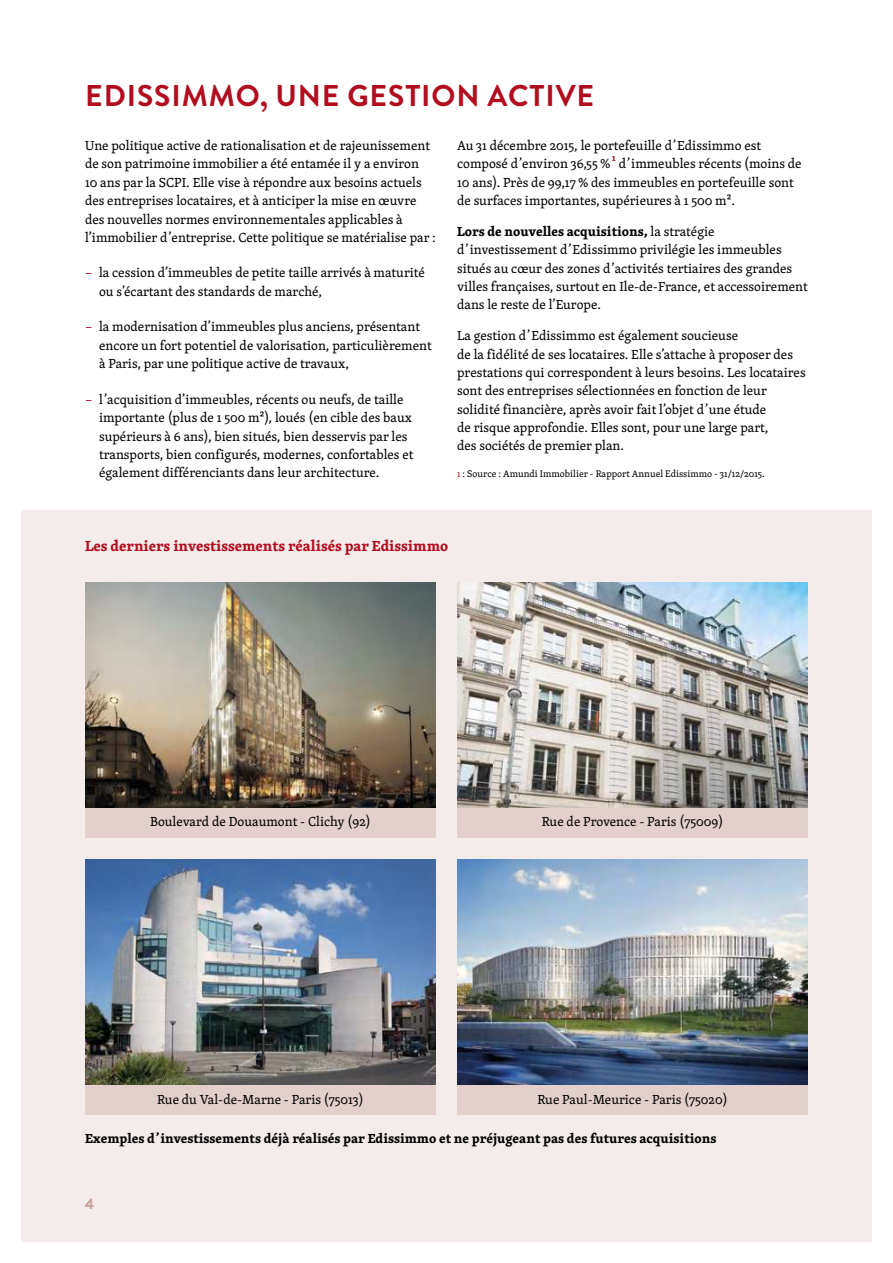
<style>
.page{position:relative;width:893px;height:1263px;background:#fff}
.page>*{position:absolute;margin:0;border:0;box-sizing:border-box;transform-origin:0 0}
.t1{font:700 30px "Brandon Grotesque";letter-spacing:.03em;color:#b20d1f}
.t2{font:700 15px "Skolar Basic";color:#b20d1f}
.t3{font:900 15px "Brandon Grotesque";color:#c8a09b}
.t4{font:13.5px/18.3px "Skolar Basic";color:#000}
.t5{font:700 13.5px "Skolar Basic";color:#000}
.t6{font:9.75px "Skolar Basic";color:#000}
.t7{font:700 9.45px "Skolar Basic";color:#b20d1f}
.s1{color:#b20d1f}
.s2{font-weight:700}
</style>
<div class="page">
<div style="left:21px;top:510px;width:851px;height:732px;background:#f4eceb"></div>
<img style="left:85px;top:860px;width:351px;height:225px">
<img style="left:457px;top:860px;width:351px;height:225px">
<div style="left:85px;top:1085px;width:351px;height:30px;background:#e3d0cd"></div>
<div style="left:457px;top:1085px;width:351px;height:30px;background:#e3d0cd"></div>
<img style="left:85px;top:583px;width:351px;height:225px">
<img style="left:457px;top:583px;width:351px;height:225px">
<div style="left:85px;top:808px;width:351px;height:30px;background:#e3d0cd"></div>
<div style="left:457px;top:808px;width:351px;height:30px;background:#e3d0cd"></div>
<h1 class="t1" style="left:85px;top:78px;width:510px">EDISSIMMO, UNE GESTION ACTIVE</h1>
<p class="t4" style="left:85px;top:136px;width:352px">Une politique active de rationalisation et de rajeunissement de son patrimoine immobilier a été entamée il y a environ<br>10 ans par la SCPI. Elle vise à répondre aux besoins actuels des entreprises locataires, et à anticiper la mise en œuvre des nouvelles normes environnementales applicables à l’immobilier d’entreprise. Cette politique se matérialise par :</p>
<p class="t4" style="left:99px;top:264px;width:327px;text-indent:-14px"><span class="s1">−</span> la cession d’immeubles de petite taille arrivés à maturité ou s’écartant des standards de marché,</p>
<p class="t4" style="left:99px;top:318px;width:334px;text-indent:-14px"><span class="s1">−</span> la modernisation d’immeubles plus anciens, présentant encore un fort potentiel de valorisation, particulièrement à Paris, par une politique active de travaux,</p>
<p class="t4" style="left:99px;top:390px;width:316px;text-indent:-14px"><span class="s1">−</span> l’acquisition d’immeubles, récents ou neufs, de taille importante (plus de 1 500 m²), loués (en cible des baux supérieurs à 6 ans), bien situés, bien desservis par les transports, bien configurés, modernes, confortables et également différenciants dans leur architecture.</p>
<p class="t4" style="left:457px;top:136px;width:305px">Au 31 décembre 2015, le portefeuille d’Edissimmo est composé d’environ 36,55 %</p>
<p class="t7" style="left:612px;top:154px;width:5px">1</p>
<p class="t4" style="left:457px;top:155px;width:346px;text-indent:162px">d’immeubles récents (moins de<br>10 ans). Près de 99,17 % des immeubles en portefeuille sont de surfaces importantes, supérieures à 1 500 m².</p>
<p class="t4" style="left:457px;top:222px;width:352px"><span class="s2">Lors de nouvelles acquisitions,</span> la stratégie d’investissement d’Edissimmo privilégie les immeubles situés au cœur des zones d’activités tertiaires des grandes villes françaises, surtout en Ile-de-France, et accessoirement dans le reste de l’Europe.</p>
<p class="t4" style="left:457px;top:327px;width:350px">La gestion d’Edissimmo est également soucieuse<br>de la fidélité de ses locataires. Elle s’attache à proposer des prestations qui correspondent à leurs besoins. Les locataires sont des entreprises sélectionnées en fonction de leur solidité financière, après avoir fait l’objet d’une étude<br>de risque approfondie. Elles sont, pour une large part,<br>des sociétés de premier plan.</p>
<p class="t6" style="left:457px;top:468px;width:309px"><span class="s1">1</span> : Source : Amundi Immobilier - Rapport Annuel Edissimmo - 31/12/2015.</p>
<p class="t2" style="left:85px;top:539px;width:365px">Les derniers investissements réalisés par Edissimmo</p>
<p class="t4" style="left:150px;top:813px;width:222px">Boulevard de Douaumont - Clichy (92)</p>
<p class="t4" style="left:542px;top:813px;width:183px">Rue de Provence - Paris (75009)</p>
<p class="t4" style="left:157px;top:1090px;width:208px">Rue du Val-de-Marne - Paris (75013)</p>
<p class="t4" style="left:537px;top:1090px;width:192px">Rue Paul-Meurice - Paris (75020)</p>
<p class="t5" style="left:85px;top:1132px;width:633px">Exemples d’investissements déjà réalisés par Edissimmo et ne préjugeant pas des futures acquisitions</p>
<p class="t3" style="left:85px;top:1195px;width:10px">4</p>
</div>
